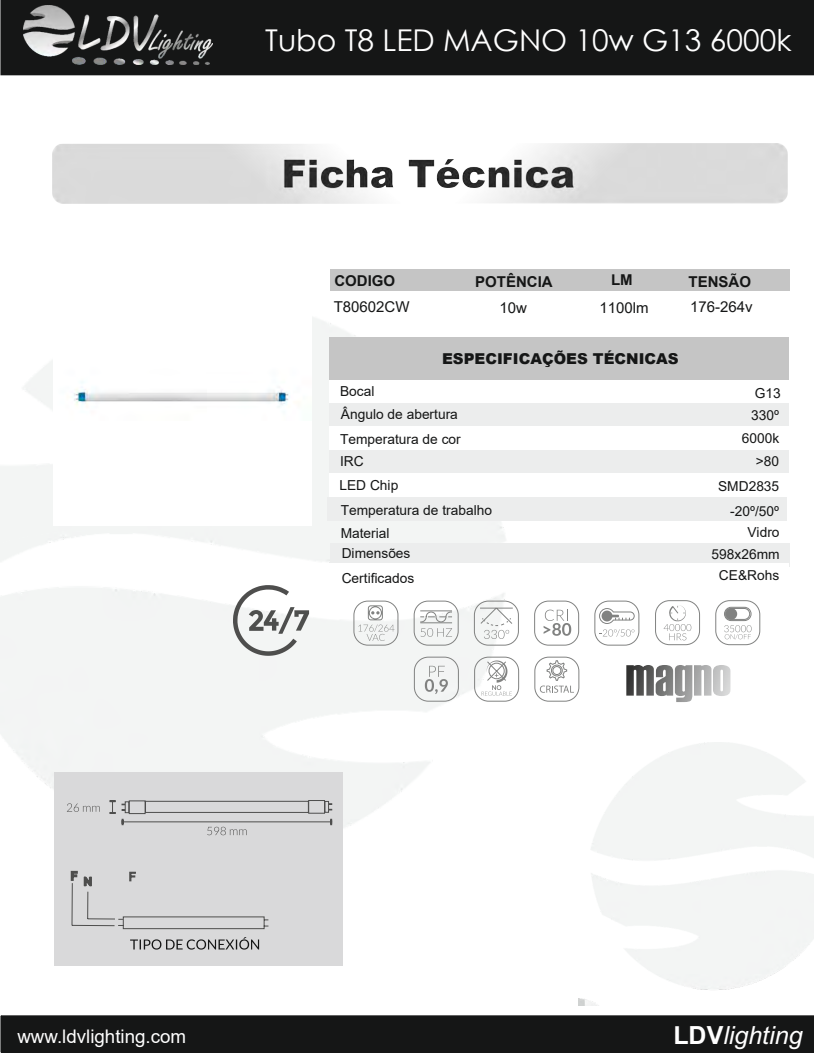
<style>
.page{position:relative;width:814px;height:1053px;background:#fff}
.page>*{position:absolute;margin:0;border:0;box-sizing:border-box;transform-origin:0 0}
.t1{font:30px "Century Gothic";color:#fff}
.t2{font:italic 25px "Arial";color:#fff}
.t3{font:18.75px "Arial";color:#fff}
.t4{font:15px "Arial";color:#151616}
.t5{font:700 15px "Arial";color:#151616}
.t6{font:900 15px "Arial";color:#151616}
.t7{font:13.75px/25.8px "Arial";color:#151616}
.t8{font:13.75px "Arial";color:#151616}
.s1{font-style:inherit}
.s2{font-weight:700;font-style:normal}
</style>
<div class="page">
<svg style="left:1px;top:75px;width:813px;height:423px"></svg>
<div style="left:304px;top:119px;width:488px;height:60px;background:#fff;border:1px solid #d9d9da;border-radius:11px"></div>
<div style="left:52px;top:119px;width:516px;height:60px;background:#fff;border:1px solid #d9d9da;border-radius:11px"></div>
<div style="left:330px;top:269px;width:459px;height:22px;background:#c5c5c5"></div>
<div style="left:330px;top:337px;width:459px;height:42px;background:#c5c5c5"></div>
<div style="left:329px;top:380px;width:459px;height:23px;background:#fff"></div>
<div style="left:330px;top:403px;width:459px;height:23px;background:#eceded"></div>
<div style="left:330px;top:449px;width:459px;height:23px;background:#eceded"></div>
<div style="left:328px;top:497px;width:459px;height:24px;background:#eceded"></div>
<div style="left:330px;top:543px;width:459px;height:24px;background:#eceded"></div>
<div style="left:330px;top:473px;width:459px;height:23px;background:#fff"></div>
<div style="left:330px;top:426px;width:459px;height:24px;background:#fff"></div>
<div style="left:0;top:0;width:814px;height:75px;background:#151616"></div>
<img style="left:23px;top:5px;width:189px;height:60px">
<div style="left:1px;top:1015px;width:813px;height:37px;background:#151616"></div>
<div style="left:329px;top:563px;width:459px;height:24px;background:#fff"></div>
<img style="left:52px;top:143px;width:735px;height:61px">
<div style="left:54px;top:772px;width:289px;height:193px;background:#d9d9da"></div>
<div style="left:145px;top:800px;width:164px;height:12px;border:1px solid #4e4e4d"></div>
<div style="left:129px;top:800px;width:16px;height:13px;border:1px solid #4e4e4d"></div>
<div style="left:125px;top:801px;width:4px;height:12px;border:1px solid #4e4e4d"></div>
<svg style="left:122px;top:803px;width:3px;height:7px"></svg>
<div style="left:308px;top:800px;width:17px;height:13px;border:1px solid #4e4e4d"></div>
<div style="left:324px;top:801px;width:5px;height:11px;border:1px solid #4e4e4d"></div>
<svg style="left:329px;top:803px;width:3px;height:7px"></svg>
<hr style="left:122px;top:821px;width:210px;height:1px;background:#4e4e4d">
<svg style="left:207px;top:826px;width:40px;height:9px"></svg>
<svg style="left:110px;top:800px;width:5px;height:13px"></svg>
<svg style="left:67px;top:803px;width:33px;height:8px"></svg>
<svg style="left:130px;top:937px;width:129px;height:12px"></svg>
<svg style="left:70px;top:870px;width:199px;height:59px"></svg>
<img style="left:53px;top:267px;width:258px;height:231px">
<svg style="left:233px;top:585px;width:76px;height:70px"></svg>
<svg style="left:414px;top:600px;width:45px;height:45px"></svg>
<svg style="left:474px;top:600px;width:45px;height:45px"></svg>
<svg style="left:543px;top:609px;width:28px;height:26px"></svg>
<div style="left:534px;top:600px;width:45px;height:45px;border:1px solid #818281;border-radius:14px"></div>
<svg style="left:594px;top:600px;width:45px;height:45px"></svg>
<svg style="left:482px;top:660px;width:30px;height:35px"></svg>
<div style="left:474px;top:656px;width:45px;height:45px;border:1px solid #818281;border-radius:14px"></div>
<svg style="left:534px;top:656px;width:45px;height:45px"></svg>
<svg style="left:425px;top:665px;width:23px;height:29px"></svg>
<div style="left:414px;top:656px;width:45px;height:45px;border:1px solid #818281;border-radius:14px"></div>
<svg style="left:353px;top:600px;width:45px;height:45px"></svg>
<div style="left:655px;top:600px;width:45px;height:45px;border:1px solid #818281;border-radius:14px"></div>
<svg style="left:663px;top:605px;width:28px;height:35px"></svg>
<div style="left:715px;top:600px;width:45px;height:45px;border:1px solid #818281;border-radius:14px"></div>
<svg style="left:724px;top:606px;width:27px;height:33px"></svg>
<div style="left:725px;top:608px;width:12px;height:11px;background:#818281;border-radius:50%"></div>
<svg style="left:626px;top:665px;width:104px;height:37px"></svg>
<img style="left:813px;top:183px;width:1px;height:315px">
<h1 class="t1" style="left:265px;top:20px;width:527px">Tubo T8 LED MAGNO 10w G13 6000k</h1>
<p class="t5" style="left:334px;top:275px;width:62px">CODIGO</p>
<p class="t5" style="left:475px;top:271px;width:79px">POTÊNCIA</p>
<p class="t5" style="left:611px;top:274px;width:23px">LM</p>
<p class="t5" style="left:688px;top:271px;width:64px">TENSÃO</p>
<p class="t4" style="left:334px;top:296px;width:77px">T80602CW</p>
<p class="t4" style="left:499px;top:297px;width:29px">10w</p>
<p class="t4" style="left:599px;top:298px;width:51px">1100lm</p>
<p class="t4" style="left:690px;top:296px;width:64px"><span class="s1">17</span>6-2<span class="s1">6</span>4v</p>
<p class="t7" style="left:340px;top:378px;width:36px">Bocal</p>
<p class="t6" style="left:442px;top:347px;width:238px">ESPECIFICAÇÕES TÉCNICAS</p>
<p class="t7" style="left:340px;top:400px;width:122px">Ângulo de abertura<br>Temperatura de cor</p>
<p class="t7" style="left:340px;top:448px;width:25px">IRC</p>
<p class="t7" style="left:341px;top:497px;width:153px">Temperatura de trabalho</p>
<p class="t7" style="left:339px;top:472px;width:60px">LED Chip</p>
<p class="t7" style="left:341px;top:523px;width:71px;line-height:19.5px">Material<br>Dimensões</p>
<p class="t7" style="left:342px;top:565px;width:74px">Certificados</p>
<p class="t8" style="left:755px;top:383px;width:27px">G13</p>
<p class="t8" style="left:751px;top:405px;width:29px">330º</p>
<p class="t8" style="left:742px;top:433px;width:39px">6000k</p>
<p class="t8" style="left:756px;top:456px;width:25px">&gt;80</p>
<p class="t8" style="left:730px;top:506px;width:51px">-20º/<span class="s1">5</span>0º</p>
<p class="t8" style="left:718px;top:480px;width:63px">SMD2835</p>
<p class="t7" style="left:747px;top:519px;width:34px">Vidro</p>
<p class="t8" style="left:711px;top:544px;width:70px">598x26mm</p>
<p class="t8" style="left:719px;top:570px;width:62px">CE&amp;Rohs</p>
<h3 class="t3" style="left:17px;top:1023px;width:170px">www.ldvlighting.com</h3>
<h2 class="t2" style="left:673px;top:1026px;width:131px"><span class="s2">LDV</span>lighting</h2>
</div>
